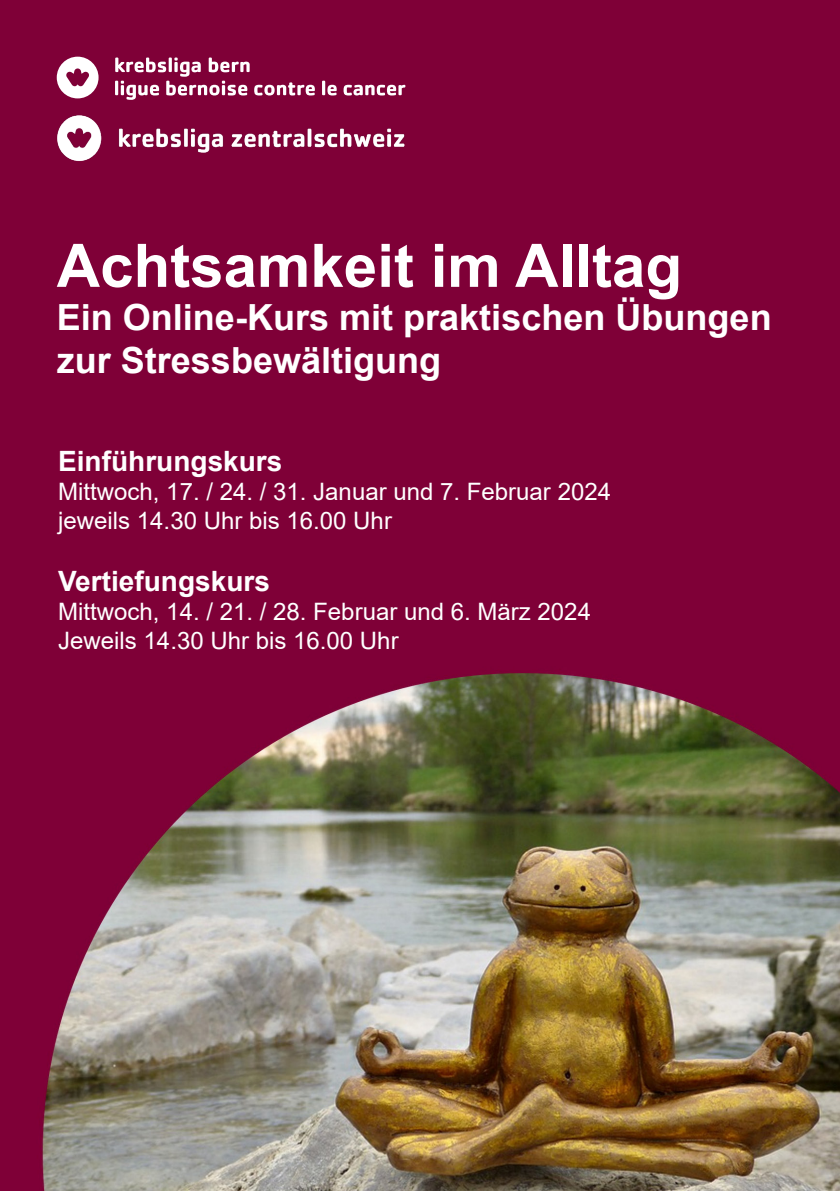
<style>
.page{position:relative;width:840px;height:1191px;background:#fff}
.page>*{position:absolute;margin:0;border:0;box-sizing:border-box;transform-origin:0 0}
.t1{font:700 60px "Arial";color:#fff}
.t2{font:700 36px/43.2px "Arial";color:#fff}
.t3{font:700 28px "Arial";color:#fff}
.t4{font:24px "Arial";color:#fff}
</style>
<div class="page">
<img style="left:0;top:0;width:839px;height:1191px">
<svg style="left:115px;top:58px;width:200px;height:42px"></svg>
<hr style="left:322px;top:81px;width:3px;height:14px;background:#fff">
<svg style="left:327px;top:85px;width:9px;height:10px"></svg>
<svg style="left:343px;top:85px;width:62px;height:10px"></svg>
<svg style="left:57px;top:57px;width:41px;height:41px"></svg>
<img style="left:57px;top:115px;width:348px;height:46px">
<p class="t1" style="left:57px;top:223px;width:626px">Achtsamkeit im Alltag</p>
<p class="t2" style="left:57px;top:296px;width:716px">Ein Online-Kurs mit praktischen Übungen zur Stressbewältigung</p>
<p class="t3" style="left:58px;top:442px;width:226px">Einführungskurs</p>
<p class="t4" style="left:58px;top:475px;width:554px">Mittwoch, 17. / 24. / 31. Januar und 7. Februar 2024</p>
<p class="t4" style="left:58px;top:504px;width:335px">jeweils 14.30 Uhr bis 16.00 Uhr</p>
<p class="t3" style="left:58px;top:562px;width:213px">Vertiefungskurs</p>
<p class="t4" style="left:58px;top:595px;width:534px">Mittwoch, 14. / 21. / 28. Februar und 6. März 2024</p>
<p class="t4" style="left:58px;top:624px;width:342px">Jeweils 14.30 Uhr bis 16.00 Uhr</p>
</div>
